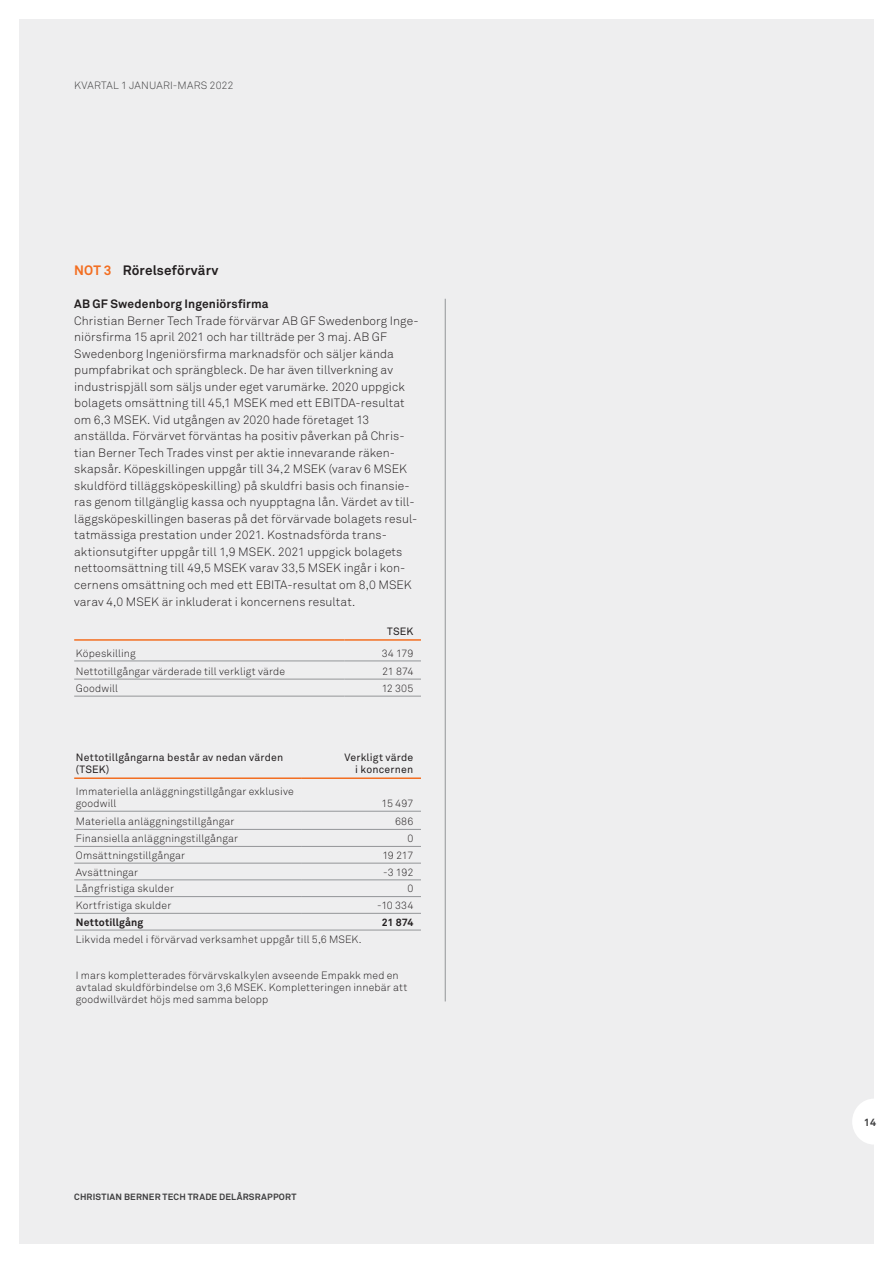
<style>
.page{position:relative;width:893px;height:1263px;background:#fff}
.page>*{position:absolute;margin:0;border:0;box-sizing:border-box;transform-origin:0 0}
.F_03_Mell_1{font:700 13.5px "Akkurat Pro";letter-spacing:.01em;color:#231f20}
.F_04_Mell_2{font:12px/16.5px "Akkurat Light Pro";letter-spacing:.01em;color:#231f20}
.F_14_T_TEXT{font:10.5px/12px "Akkurat Light Pro";letter-spacing:.01em;color:#231f20}
.F_16_T_HUVUD{font:10.5px/12px "Akkurat Pro";letter-spacing:.015em;color:#231f20}
.t1{font:10.5px "Akkurat Light Pro";letter-spacing:.015em;color:#3e3e3f}
.F_15_T_FET{font:700 10.5px "Akkurat Pro";letter-spacing:.015em;color:#231f20}
.t2{font:700 10.5px "Akkurat Pro";color:#3e3e3f}
.t3{font:700 9px "Akkurat Pro";letter-spacing:.02em;color:#3e3e3f}
.s1{color:#f36e21}
.s2{font-family:"Akkurat Pro";font-weight:700}
</style>
<div class="page">
<div style="left:19px;top:19px;width:855px;height:1225px;background:#eeeeef"></div>
<svg style="left:852px;top:1099px;width:22px;height:45px"></svg>
<hr style="left:445px;top:299px;width:1px;height:702px;background:#939598">
<hr style="left:74px;top:811px;width:228px;height:1px;background:#939598">
<hr style="left:302px;top:811px;width:119px;height:1px;background:#939598">
<hr style="left:74px;top:829px;width:228px;height:1px;background:#939598">
<hr style="left:302px;top:829px;width:119px;height:1px;background:#939598">
<hr style="left:74px;top:846px;width:228px;height:1px;background:#939598">
<hr style="left:302px;top:846px;width:119px;height:1px;background:#939598">
<hr style="left:74px;top:863px;width:228px;height:1px;background:#939598">
<hr style="left:302px;top:863px;width:119px;height:1px;background:#939598">
<hr style="left:74px;top:777px;width:228px;height:2px;background:#f36e21">
<hr style="left:302px;top:777px;width:119px;height:2px;background:#f36e21">
<hr style="left:74px;top:880px;width:228px;height:1px;background:#939598">
<hr style="left:302px;top:880px;width:119px;height:1px;background:#939598">
<hr style="left:74px;top:896px;width:228px;height:1px;background:#939598">
<hr style="left:302px;top:896px;width:119px;height:1px;background:#939598">
<hr style="left:74px;top:913px;width:228px;height:1px;background:#939598">
<hr style="left:302px;top:913px;width:119px;height:1px;background:#939598">
<hr style="left:74px;top:930px;width:228px;height:1px;background:#939598">
<hr style="left:302px;top:930px;width:119px;height:1px;background:#939598">
<hr style="left:74px;top:661px;width:270px;height:1px;background:#939598">
<hr style="left:344px;top:661px;width:77px;height:1px;background:#939598">
<hr style="left:74px;top:679px;width:270px;height:1px;background:#939598">
<hr style="left:344px;top:679px;width:77px;height:1px;background:#939598">
<hr style="left:74px;top:696px;width:270px;height:1px;background:#939598">
<hr style="left:344px;top:696px;width:77px;height:1px;background:#939598">
<hr style="left:74px;top:639px;width:270px;height:2px;background:#f36e21">
<hr style="left:344px;top:639px;width:77px;height:2px;background:#f36e21">
<p class="t1" style="left:74px;top:79px;width:161px">KVARTAL 1 JANUARI-MARS 2022</p>
<p class="F_03_Mell_1" style="left:74px;top:262px;width:146px"><span class="s1">NOT 3</span> Rörelseförvärv</p>
<p class="F_04_Mell_2" style="left:74px;top:296px;width:346px"><span class="s2">AB GF Swedenborg Ingeniörsfirma<br></span>Christian Berner Tech Trade förvärvar AB GF Swedenborg Inge&shy;niörsfirma 15 april 2021 och har tillträde per 3 maj. AB GF Swedenborg Ingeniörsfirma marknadsför och säljer kända pumpfabrikat och sprängbleck. De har även tillverkning av industrispjäll som säljs under eget varumärke. 2020 uppgick bolagets omsättning till 45,1 MSEK med ett EBITDA-resultat om 6,3 MSEK. Vid utgången av 2020 hade företaget 13 anställda. Förvärvet förväntas ha positiv påverkan på Chris&shy;tian Berner Tech Trades vinst per aktie innevarande räken&shy;skapsår. Köpeskillingen uppgår till 34,2 MSEK (varav 6 MSEK skuldförd tilläggsköpeskilling) på skuldfri basis och finansie&shy;ras genom tillgänglig kassa och nyupptagna lån. Värdet av til - läggsköpeskillingen baseras på det förvärvade bolagets resul&shy;tatmässiga prestation under 2021. Kostnadsförda trans&shy;aktionsutgifter uppgår till 1,9 MSEK. 2021 uppgick bolagets nettoomsättning till 49,5 MSEK varav 33,5 MSEK ingår i kon&shy;cernens omsättning och med ett EBITA-resultat om 8,0 MSEK varav 4,0 MSEK är inkluderat i koncernens resultat.</p>
<p class="F_16_T_HUVUD" style="left:387px;top:625px;width:28px">TSEK</p>
<p class="F_14_T_TEXT" style="left:76px;top:647px;width:61px">Köpeskilling</p>
<p class="F_14_T_TEXT" style="left:382px;top:647px;width:33px">34 179</p>
<p class="F_14_T_TEXT" style="left:76px;top:665px;width:211px">Nettotillgångar värderade till verkligt värde</p>
<p class="F_14_T_TEXT" style="left:382px;top:665px;width:33px">21 874</p>
<p class="F_14_T_TEXT" style="left:76px;top:682px;width:44px">Goodwill</p>
<p class="F_14_T_TEXT" style="left:382px;top:682px;width:33px">12 305</p>
<p class="F_16_T_HUVUD" style="left:76px;top:751px;width:209px">Nettotillgångarna består av nedan värden (TSEK)</p>
<p class="F_16_T_HUVUD" style="left:345px;top:751px;width:70px;text-align:right">Verkligt värde i koncernen</p>
<p class="F_14_T_TEXT" style="left:76px;top:785px;width:219px">Immateriella anläggningstillgångar exklusive goodwill</p>
<p class="F_14_T_TEXT" style="left:382px;top:797px;width:33px">15 497</p>
<p class="F_14_T_TEXT" style="left:76px;top:816px;width:160px">Materiella anläggningstillgångar</p>
<p class="F_14_T_TEXT" style="left:395px;top:816px;width:20px">686</p>
<p class="F_14_T_TEXT" style="left:76px;top:833px;width:164px">Finansiella anläggningstillgångar</p>
<p class="F_14_T_TEXT" style="left:407px;top:833px;width:7px">0</p>
<p class="F_14_T_TEXT" style="left:76px;top:849px;width:111px">Omsättningstillgångar</p>
<p class="F_14_T_TEXT" style="left:382px;top:849px;width:32px">19 217</p>
<p class="F_14_T_TEXT" style="left:76px;top:866px;width:64px">Avsättningar</p>
<p class="F_14_T_TEXT" style="left:383px;top:866px;width:32px">-3 192</p>
<p class="F_14_T_TEXT" style="left:76px;top:883px;width:100px">Långfristiga skulder</p>
<p class="F_14_T_TEXT" style="left:407px;top:883px;width:7px">0</p>
<p class="F_14_T_TEXT" style="left:76px;top:899px;width:97px">Kortfristiga skulder</p>
<p class="F_14_T_TEXT" style="left:377px;top:899px;width:38px">-10 334</p>
<p class="F_15_T_FET" style="left:76px;top:915px;width:69px">Nettotillgång</p>
<p class="F_15_T_FET" style="left:382px;top:915px;width:33px">21 874</p>
<p class="F_14_T_TEXT" style="left:76px;top:933px;width:287px">Likvida medel i förvärvad verksamhet uppgår till 5,6 MSEK.</p>
<p class="F_14_T_TEXT" style="left:76px;top:969px;width:333px">I mars kompletterades förvärvskalkylen avseende Empakk med en avtalad skuldförbindelse om 3,6 MSEK. Kompletteringen innebär att goodwillvärdet höjs med samma belopp</p>
<p class="t3" style="left:74px;top:1191px;width:224px">CHRISTIAN BERNER TECH TRADE DELÅRSRAPPORT</p>
<p class="t2" style="left:864px;top:1116px;width:14px">14</p>
</div>
